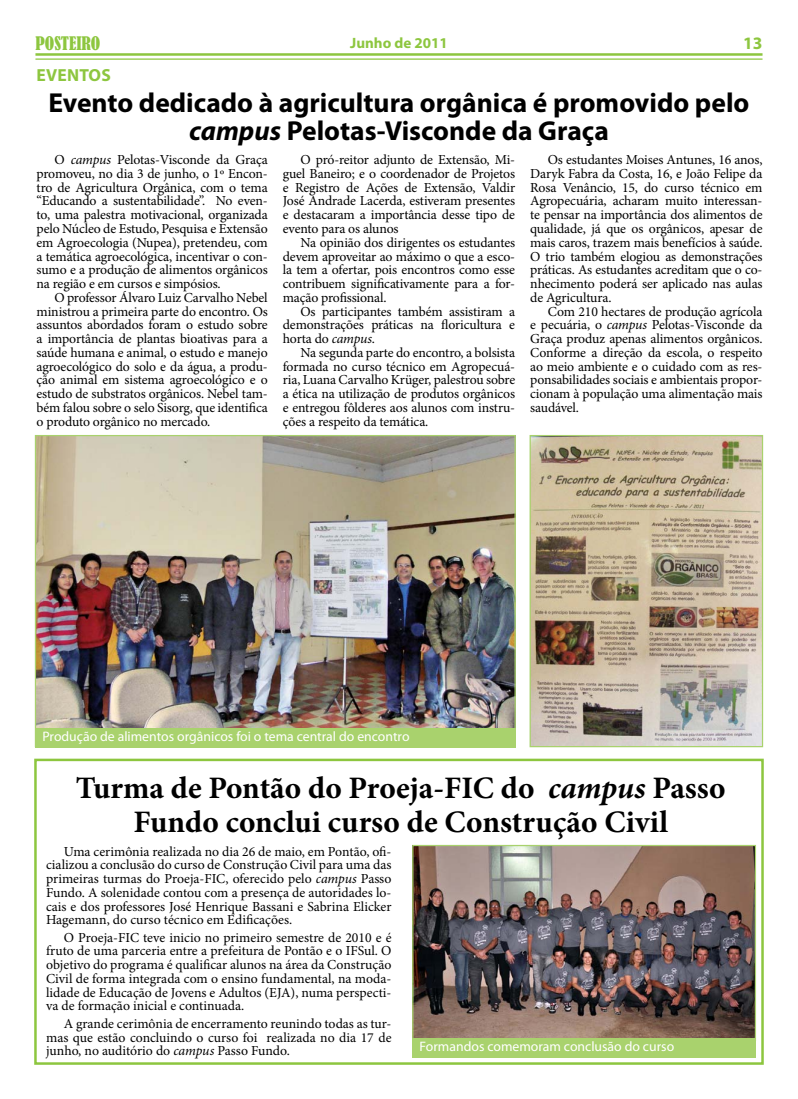
<style>
.page{position:relative;width:798px;height:1099px;background:#fff}
.page>*{position:absolute;margin:0;border:0;box-sizing:border-box;transform-origin:0 0}
.t1{font:700 31.25px/33.8px "Minion Pro";color:#000;text-align:center}
.t2{font:700 27.5px/27.5px "Myriad Pro";color:#000;text-align:center}
.t3{font:700 17.5px "Myriad Pro";letter-spacing:.01em;color:#8dc63f}
.t4{font:condensed 17.5px "Bernard";color:#8dc63f}
.t5{font:700 15px "Myriad Pro";color:#8dc63f}
.t6{font:13.75px/13.8px "Minion Pro";letter-spacing:-.01em;color:#000;text-align:justify}
.t7{font:13.75px "Myriad Pro";color:#fff}
.s1{font-style:italic}
</style>
<div class="page">
<hr style="left:35px;top:53px;width:727px;height:3px;background:#8dc63f">
<hr style="left:35px;top:58px;width:727px;height:2px;background:#8dc63f">
<img style="left:414px;top:846px;width:339px;height:192px">
<div style="left:412px;top:844px;width:343px;height:197px;border:1px solid #a9d26d"></div>
<img style="left:531px;top:437px;width:229px;height:308px">
<div style="left:529px;top:435px;width:233px;height:312px;border:1px solid #a9d26d"></div>
<img style="left:37px;top:437px;width:476px;height:291px">
<div style="left:34px;top:758px;width:729px;height:306px;border:2px solid #8dc63f"></div>
<div style="left:35px;top:728px;width:480px;height:19px;background:#a9d26d"></div>
<div style="left:412px;top:1038px;width:343px;height:19px;background:#a9d26d"></div>
<p class="t4" style="left:35px;top:33px;width:66px">POSTEIRO</p>
<p class="t5" style="left:350px;top:33px;width:99px">Junho de 2011</p>
<p class="t3" style="left:742px;top:32px;width:21px">13</p>
<p class="t3" style="left:37px;top:64px;width:76px">EVENTOS</p>
<h2 class="t2" style="left:48px;top:88px;width:702px">Evento dedicado à agricultura orgânica é promovido pelo <span class="s1">campus</span> Pelotas-Visconde da Graça</h2>
<p class="t6" style="left:283px;top:153px;width:234px;text-indent:18px">O pró-reitor adjunto de Extensão, Mi&shy;guel Baneiro; e o coordenador de Projetos e Registro de Ações de Extensão, Valdir José Andrade Lacerda, estiveram presentes e destacaram a importância desse tipo de evento para os alunos</p>
<p class="t6" style="left:283px;top:235px;width:234px;text-indent:18px">Na opinião dos dirigentes os estudantes devem aproveitar ao máximo o que a esco&shy;la tem a ofertar, pois encontros como esse contribuem significativamente para a for&shy;mação profissional.</p>
<p class="t6" style="left:283px;top:304px;width:234px;text-indent:18px">Os participantes também assistiram a demonstrações práticas na floricultura e horta do <span class="s1">campus</span>.</p>
<p class="t6" style="left:283px;top:345px;width:234px;text-indent:18px">Na segunda parte do encontro, a bolsista formada no curso técnico em Agropecuá&shy;ria, Luana Carvalho Krüger, palestrou sobre a ética na utilização de produtos orgânicos e entregou fôlderes aos alunos com instru&shy;ções a respeito da temática.</p>
<p class="t6" style="left:37px;top:153px;width:232px;text-indent:18px">O <span class="s1">campus</span> Pelotas-Visconde da Graça promoveu, no dia 3 de junho, o 1º Encon&shy;tro de Agricultura Orgânica, com o tema “Educando a sustentabilidade”. No even&shy;to, uma palestra motivacional, organizada pelo Núcleo de Estudo, Pesquisa e Extensão em Agroecologia (Nupea), pretendeu, com a temática agroecológica, incentivar o con&shy;sumo e a produção de alimentos orgânicos na região e em cursos e simpósios.</p>
<p class="t6" style="left:37px;top:290px;width:232px;text-indent:18px">O professor Álvaro Luiz Carvalho Nebel ministrou a primeira parte do encontro. Os assuntos abordados foram o estudo sobre a importância de plantas bioativas para a saúde humana e animal, o estudo e manejo agroecológico do solo e da água, a produ&shy;ção animal em sistema agroecológico e o estudo de substratos orgânicos. Nebel tam&shy;bém falou sobre o selo Sisorg, que identifica o produto orgânico no mercado.</p>
<p class="t6" style="left:530px;top:153px;width:234px;text-indent:18px">Os estudantes Moises Antunes, 16 anos, Daryk Fabra da Costa, 16, e João Felipe da Rosa Venâncio, 15, do curso técnico em Agropecuária, acharam muito interessan&shy;te pensar na importância dos alimentos de qualidade, já que os orgânicos, apesar de mais caros, trazem mais benefícios à saúde.<br>O trio também elogiou as demonstrações práticas. As estudantes acreditam que o co&shy;nhecimento poderá ser aplicado nas aulas de Agricultura.</p>
<p class="t6" style="left:530px;top:304px;width:234px;text-indent:18px">Com 210 hectares de produção agrícola e pecuária, o <span class="s1">campus</span> Pelotas-Visconde da Graça produz apenas alimentos orgânicos.<br>Conforme a direção da escola, o respeito ao meio ambiente e o cuidado com as res&shy;ponsabilidades sociais e ambientais propor&shy;cionam à população uma alimentação mais saudável.</p>
<p class="t7" style="left:43px;top:728px;width:368px">Produção de alimentos orgânicos foi o tema central do encontro</p>
<h1 class="t1" style="left:76px;top:771px;width:651px">Turma de Pontão do Proeja-FIC do <span class="s1">campus</span> Passo<br>Fundo conclui curso de Construção Civil</h1>
<p class="t6" style="left:46px;top:844px;width:347px;text-indent:18px">Uma cerimônia realizada no dia 26 de maio, em Pontão, ofi&shy;cializou a conclusão do curso de Construção Civil para uma das primeiras turmas do Proeja-FIC, oferecido pelo <span class="s1">campus</span> Passo Fundo. A solenidade contou com a presença de autoridades lo&shy;cais e dos professores José Henrique Bassani e Sabrina Elicker Hagemann, do curso técnico em Edificações.</p>
<p class="t6" style="left:46px;top:930px;width:347px;text-indent:18px">O Proeja-FIC teve inicio no primeiro semestre de 2010 e é fruto de uma parceria entre a prefeitura de Pontão e o IFSul. O objetivo do programa é qualificar alunos na área da Construção Civil de forma integrada com o ensino fundamental, na moda&shy;lidade de Educação de Jovens e Adultos (EJA), numa perspecti&shy;va de formação inicial e continuada.</p>
<p class="t6" style="left:46px;top:1016px;width:347px;text-indent:18px">A grande cerimônia de encerramento reunindo todas as tur&shy;mas que estão concluindo o curso foi realizada no dia 17 de junho, no auditório do <span class="s1">campus</span> Passo Fundo.</p>
<p class="t7" style="left:419px;top:1038px;width:256px">Formandos comemoram conclusão do curso</p>
</div>
